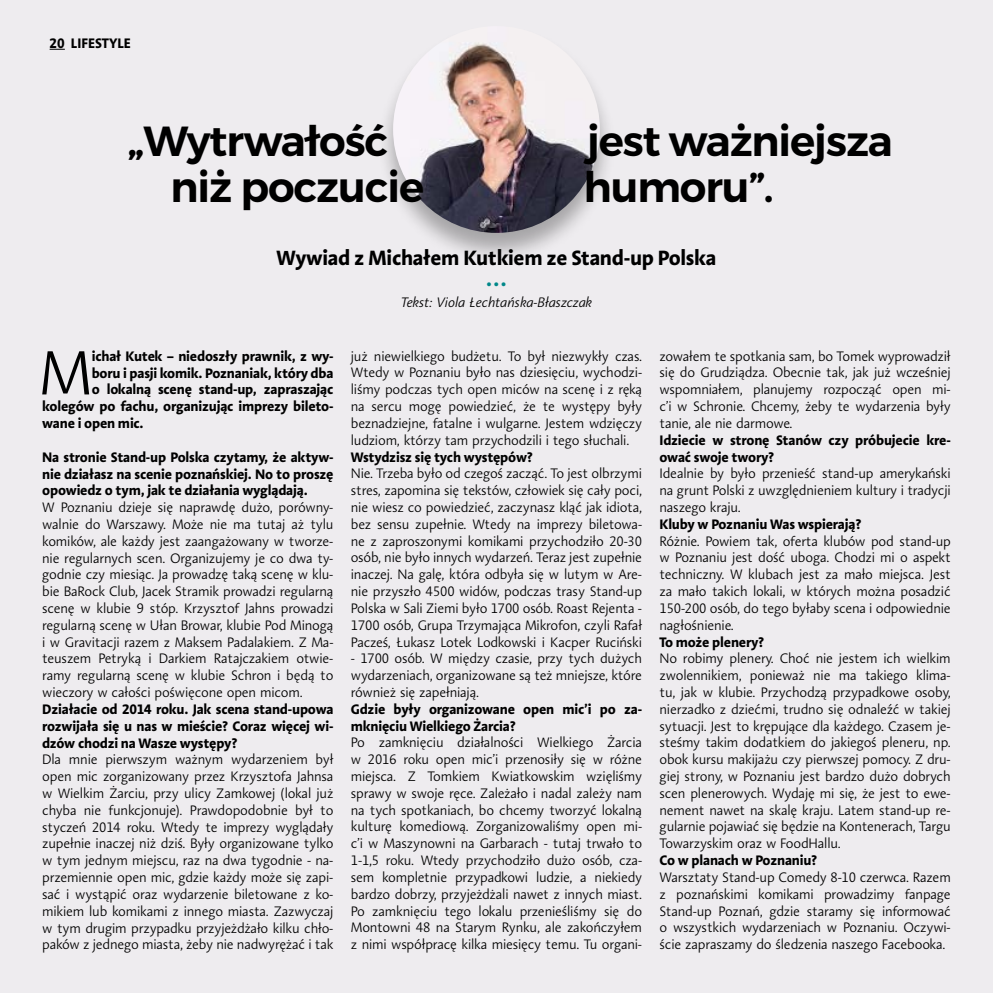
<style>
.page{position:relative;width:993px;height:993px;background:#fff}
.page>*{position:absolute;margin:0;border:0;box-sizing:border-box;transform-origin:0 0}
.t1{font:300 63.35px "Aroma No 2 LT Pro";color:#000}
.t2{font:600 42px "Montserrat";letter-spacing:-.025em;color:#000}
.t3{font:700 21px "Aroma No 2 LT Pro";letter-spacing:-.015em;color:#000}
.t4{font:700 21px "Aroma No 2 LT Pro";color:#008789}
.t5{font:300 14px/16.8px "Aroma No 2 LT Pro";letter-spacing:-.015em;color:#000;text-align:justify}
.t6{font:700 14px/16.8px "Aroma No 2 LT Pro";letter-spacing:-.015em;color:#000;text-align:justify}
.t7{font:italic 300 14px "Aroma No 2 LT Pro";color:#000}
</style>
<div class="page">
<div style="left:0;top:0;width:992px;height:992px;background:#eeecef"></div>
<svg style="left:50px;top:49px;width:15px;height:1px"></svg>
<div style="left:377px;top:25px;width:238px;height:239px;background:#000;opacity:.3"></div>
<img style="left:393px;top:26px;width:206px;height:207px;border-radius:103px">
<p class="t6" style="left:50px;top:34px;width:83px">20 LIFESTYLE</p>
<h2 class="t2" style="left:127px;top:115px;width:262px">„Wytrwałość</h2>
<h2 class="t2" style="left:586px;top:115px;width:307px">jest ważniejsza</h2>
<h2 class="t2" style="left:170px;top:161px;width:255px">niż poczucie</h2>
<h3 class="t3" style="left:276px;top:243px;width:441px">Wywiad z Michałem Kutkiem ze Stand-up Polska</h3>
<h3 class="t4" style="left:485px;top:264px;width:23px">…</h3>
<p class="t7" style="left:400px;top:293px;width:193px">Tekst: Viola Łechtańska-Błaszczak</p>
<h2 class="t2" style="left:583px;top:160px;width:192px">humoru”.</h2>
<h1 class="t1" style="left:39px;top:332px;width:55px">M</h1>
<p class="t6" style="left:92px;top:347px;width:243px">ichał Kutek – niedoszły prawnik, z wy-</p>
<p class="t6" style="left:92px;top:364px;width:243px">boru i pasji komik. Poznaniak, który dba</p>
<p class="t6" style="left:92px;top:380px;width:243px">o lokalną scenę stand-up, zapraszając</p>
<p class="t6" style="left:42px;top:397px;width:293px">kolegów po fachu, organizując imprezy bileto-</p>
<p class="t6" style="left:42px;top:414px;width:103px">wane i open mic.</p>
<p class="t6" style="left:42px;top:448px;width:293px">Na stronie Stand-up Polska czytamy, że aktyw&shy;nie działasz na scenie poznańskiej. No to proszę opowiedz o tym, jak te działania wyglądają.</p>
<p class="t5" style="left:42px;top:498px;width:293px">W Poznaniu dzieje się naprawdę dużo, porówny&shy;walnie do Warszawy. Może nie ma tutaj aż tylu komików, ale każdy jest zaangażowany w tworze&shy;nie regularnych scen. Organizujemy je co dwa ty&shy;godnie czy miesiąc. Ja prowadzę taką scenę w klu&shy;bie BaRock Club, Jacek Stramik prowadzi regularną scenę w klubie 9 stóp. Krzysztof Jahns prowadzi regularną scenę w Ułan Browar, klubie Pod Minogą i w Gravitacji razem z Maksem Padalakiem. Z Ma&shy;teuszem Petryką i Darkiem Ratajczakiem otwie&shy;ramy regularną scenę w klubie Schron i będą to wieczory w całości poświęcone open micom.</p>
<p class="t6" style="left:42px;top:700px;width:293px">Działacie od 2014 roku. Jak scena stand-upowa rozwijała się u nas w mieście? Coraz więcej wi&shy;dzów chodzi na Wasze występy?</p>
<p class="t5" style="left:42px;top:750px;width:293px">Dla mnie pierwszym ważnym wydarzeniem był open mic zorganizowany przez Krzysztofa Jahnsa w Wielkim Żarciu, przy ulicy Zamkowej (lokal już chyba nie funkcjonuje). Prawdopodobnie był to styczeń 2014 roku. Wtedy te imprezy wyglądały zupełnie inaczej niż dziś. Były organizowane tylko w tym jednym miejscu, raz na dwa tygodnie - na&shy;przemiennie open mic, gdzie każdy może się zapi&shy;sać i wystąpić oraz wydarzenie biletowane z ko&shy;mikiem lub komikami z innego miasta. Zazwyczaj w tym drugim przypadku przyjeżdżało kilku chło&shy;paków z jednego miasta, żeby nie nadwyrężać i tak</p>
<p class="t5" style="left:351px;top:347px;width:293px">już niewielkiego budżetu. To był niezwykły czas.<br>Wtedy w Poznaniu było nas dziesięciu, wychodzi&shy;liśmy podczas tych open miców na scenę i z ręką na sercu mogę powiedzieć, że te występy były beznadziejne, fatalne i wulgarne. Jestem wdzięczy ludziom, którzy tam przychodzili i tego słuchali.</p>
<p class="t6" style="left:351px;top:447px;width:183px">Wstydzisz się tych występów?</p>
<p class="t5" style="left:351px;top:465px;width:293px">Nie. Trzeba było od czegoś zacząć. To jest olbrzymi stres, zapomina się tekstów, człowiek się cały poci, nie wiesz co powiedzieć, zaczynasz kląć jak idiota, bez sensu zupełnie. Wtedy na imprezy biletowa&shy;ne z zaproszonymi komikami przychodziło 20-30 osób, nie było innych wydarzeń. Teraz jest zupełnie inaczej. Na galę, która odbyła się w lutym w Are&shy;nie przyszło 4500 widów, podczas trasy Stand-up Polska w Sali Ziemi było 1700 osób. Roast Rejenta - 1700 osób, Grupa Trzymająca Mikrofon, czyli Rafał Pacześ, Łukasz Lotek Lodkowski i Kacper Ruciński</p>
<p class="t5" style="left:351px;top:649px;width:293px">- 1700 osób. W między czasie, przy tych dużych wydarzeniach, organizowane są też mniejsze, które również się zapełniają.</p>
<p class="t6" style="left:351px;top:699px;width:293px">Gdzie były organizowane open mic’i po za&shy;mknięciu Wielkiego Żarcia?</p>
<p class="t5" style="left:351px;top:733px;width:293px">Po zamknięciu działalności Wielkiego Żarcia w 2016 roku open mic’i przenosiły się w różne miejsca. Z Tomkiem Kwiatkowskim wzięliśmy sprawy w swoje ręce. Zależało i nadal zależy nam na tych spotkaniach, bo chcemy tworzyć lokalną kulturę komediową. Zorganizowaliśmy open mi&shy;c’i w Maszynowni na Garbarach - tutaj trwało to 1-1,5 roku. Wtedy przychodziło dużo osób, cza&shy;sem kompletnie przypadkowi ludzie, a niekiedy bardzo dobrzy, przyjeżdżali nawet z innych miast.<br>Po zamknięciu tego lokalu przenieśliśmy się do Montowni 48 na Starym Rynku, ale zakończyłem z nimi współpracę kilka miesięcy temu. Tu organi-</p>
<p class="t5" style="left:659px;top:347px;width:293px">zowałem te spotkania sam, bo Tomek wyprowadził się do Grudziądza. Obecnie tak, jak już wcześniej wspomniałem, planujemy rozpocząć open mi&shy;c’i w Schronie. Chcemy, żeby te wydarzenia były tanie, ale nie darmowe.</p>
<p class="t6" style="left:659px;top:431px;width:293px">Idziecie w stronę Stanów czy próbujecie kre&shy;ować swoje twory?</p>
<p class="t5" style="left:659px;top:465px;width:293px">Idealnie by było przenieść stand-up amerykański na grunt Polski z uwzględnieniem kultury i tradycji naszego kraju.</p>
<p class="t6" style="left:659px;top:515px;width:203px">Kluby w Poznaniu Was wspierają?</p>
<p class="t5" style="left:659px;top:532px;width:293px">Różnie. Powiem tak, oferta klubów pod stand-up w Poznaniu jest dość uboga. Chodzi mi o aspekt techniczny. W klubach jest za mało miejsca. Jest za mało takich lokali, w których można posadzić 150-200 osób, do tego byłaby scena i odpowiednie nagłośnienie.</p>
<p class="t6" style="left:659px;top:632px;width:106px">To może plenery?</p>
<p class="t5" style="left:659px;top:649px;width:293px">No robimy plenery. Choć nie jestem ich wielkim zwolennikiem, ponieważ nie ma takiego klima&shy;tu, jak w klubie. Przychodzą przypadkowe osoby, nierzadko z dziećmi, trudno się odnaleźć w takiej sytuacji. Jest to krępujące dla każdego. Czasem je&shy;steśmy takim dodatkiem do jakiegoś pleneru, np. obok kursu makijażu czy pierwszej pomocy. Z dru&shy;giej strony, w Poznaniu jest bardzo dużo dobrych scen plenerowych. Wydaję mi się, że jest to ewe&shy;nement nawet na skalę kraju. Latem stand-up re&shy;gularnie pojawiać się będzie na Kontenerach, Targu Towarzyskim oraz w FoodHallu.</p>
<p class="t6" style="left:659px;top:851px;width:159px">Co w planach w Poznaniu?</p>
<p class="t5" style="left:659px;top:868px;width:293px">Warsztaty Stand-up Comedy 8-10 czerwca. Razem z poznańskimi komikami prowadzimy fanpage Stand-up Poznań, gdzie staramy się informować o wszystkich wydarzeniach w Poznaniu. Oczywi&shy;ście zapraszamy do śledzenia naszego Facebooka.</p>
</div>
